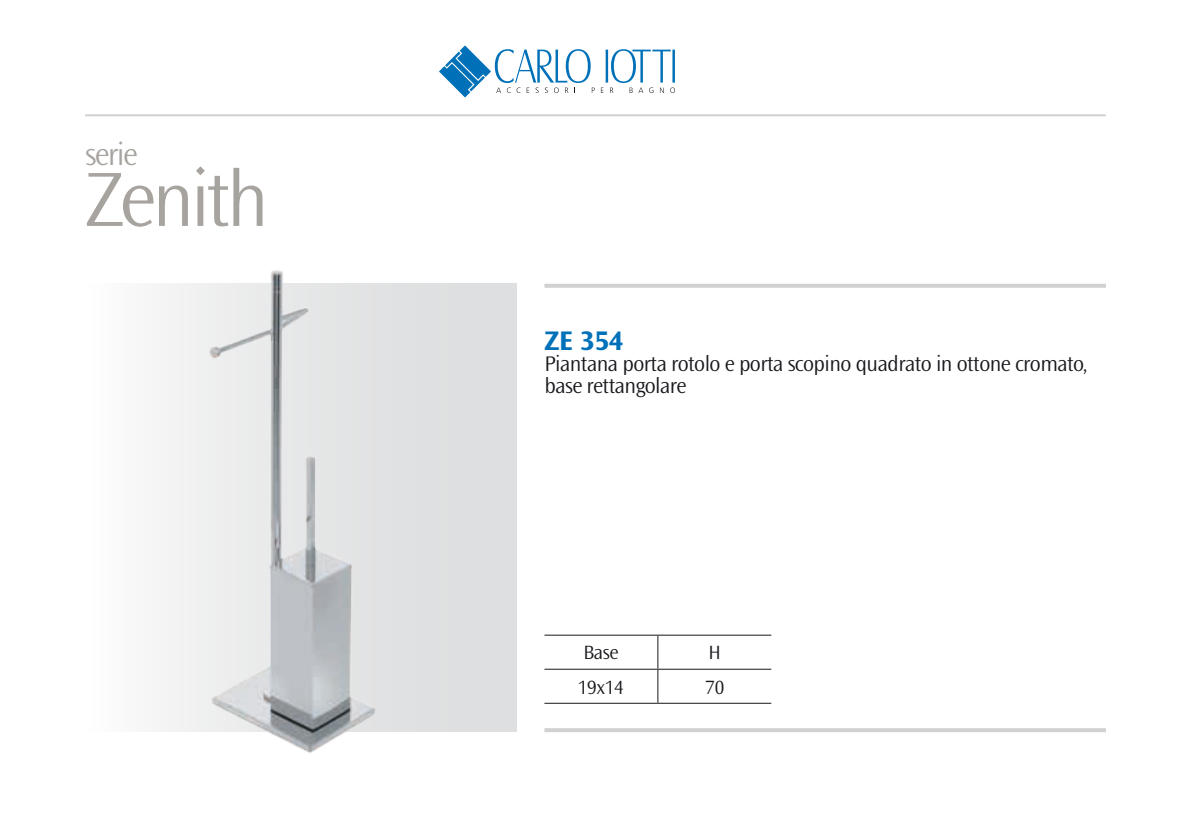
<style>
.page{position:relative;width:1191px;height:840px;background:#fff}
.page>*{position:absolute;margin:0;border:0;box-sizing:border-box;transform-origin:0 0}
.t1{font:300 80px "Ocean Sans Std";letter-spacing:-.05em;color:#a7a39f}
.t2{font:300 32px "Ocean Sans Std";letter-spacing:-.05em;color:#a7a39f}
.t3{font:700 28px "Ocean Sans Std";color:#0071b9}
.t4{font:300 22px/21.6px "Ocean Sans Std";letter-spacing:-.025em;color:#1a171c}
.t5{font:300 20px "Ocean Sans Std";color:#1a171c}
</style>
<div class="page">
<svg style="left:160px;top:283px;width:356px;height:448px;fill:#dfe0e1"></svg>
<svg style="left:544px;top:283px;width:562px;height:4px;fill:#d0d1d2"></svg>
<hr style="left:544px;top:728px;width:562px;height:3px;background:#d0d1d2">
<hr style="left:85px;top:114px;width:1021px;height:2px;background:#d0d1d2">
<svg style="left:439px;top:45px;width:156px;height:52px"></svg>
<svg style="left:601px;top:49px;width:74px;height:44px"></svg>
<hr style="left:544px;top:634px;width:114px;height:1px;background:#1a171c">
<hr style="left:658px;top:634px;width:113px;height:1px;background:#1a171c">
<hr style="left:544px;top:668px;width:114px;height:1px;background:#1a171c">
<hr style="left:658px;top:668px;width:113px;height:1px;background:#1a171c">
<hr style="left:544px;top:702px;width:114px;height:1px;background:#1a171c">
<hr style="left:658px;top:702px;width:113px;height:1px;background:#1a171c">
<hr style="left:657px;top:635px;width:1px;height:33px;background:#1a171c">
<hr style="left:657px;top:669px;width:1px;height:33px;background:#1a171c">
<img style="left:201px;top:270px;width:181px;height:483px">
<h2 class="t2" style="left:85px;top:137px;width:54px">serie</h2>
<h1 class="t1" style="left:85px;top:155px;width:185px">Zenith</h1>
<p class="t3" style="left:544px;top:324px;width:81px">ZE 354</p>
<p class="t4" style="left:544px;top:353px;width:545px">Piantana porta rotolo e porta scopino quadrato in ottone cromato, base rettangolare</p>
<p class="t5" style="left:583px;top:641px;width:37px">Base</p>
<p class="t5" style="left:708px;top:641px;width:14px">H</p>
<p class="t5" style="left:577px;top:675px;width:48px">19x14</p>
<p class="t5" style="left:705px;top:675px;width:21px">70</p>
</div>
